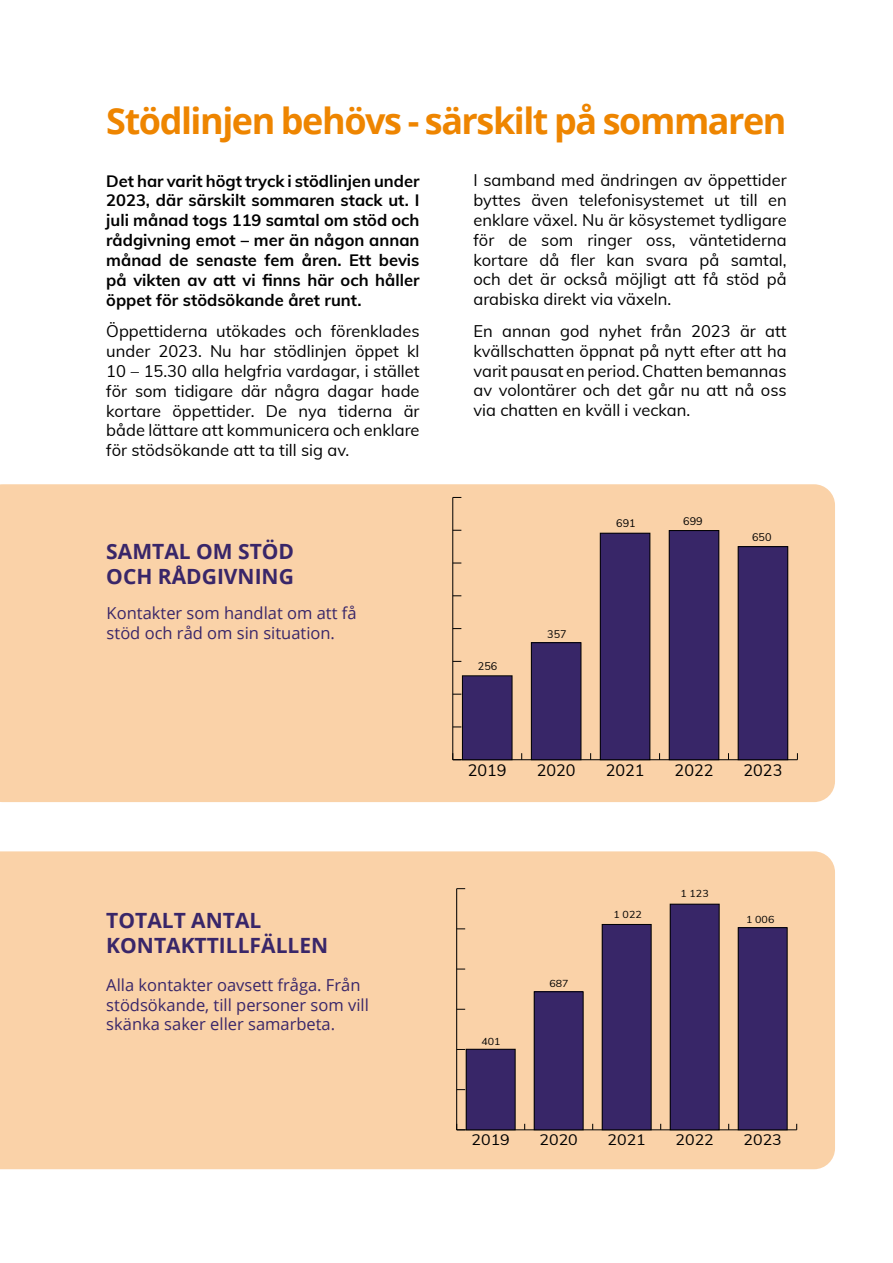
<style>
.page{position:relative;width:893px;height:1263px;background:#fff}
.page>*{position:absolute;margin:0;border:0;box-sizing:border-box;transform-origin:0 0}
.t1{font:700 36px "Open Sans";letter-spacing:-.04em;color:#ee8500}
.t2{font:700 21px/25.2px "Open Sans";color:#392669}
.t3{font:16.5px/19.8px "Muli";color:#000;text-align:justify}
.t4{font:700 16.5px/19.8px "Muli";color:#000;text-align:justify}
.t5{font:16.5px/19.8px "Open Sans";color:#392669}
.t6{font:16.2px "Muli";color:#000}
.t7{font:14.85px "Muli";color:#000;scale:1.07 1}
.t8{font:10.8px "Muli";color:#000}
.t9{font:9.9px "Muli";color:#000;scale:1.07 1}
</style>
<div class="page">
<div style="left:0;top:484px;width:835px;height:318px;background:#fad2a8"></div>
<div style="left:0;top:851px;width:835px;height:318px;background:#fad2a8"></div>
<hr style="left:453px;top:759px;width:344px;height:1px;background:#000">
<hr style="left:452px;top:497px;width:1px;height:263px;background:#000">
<svg style="left:452px;top:753px;width:9px;height:7px"></svg>
<div style="left:462px;top:676px;width:50px;height:84px;background:#382668"></div>
<div style="left:462px;top:676px;width:50px;height:84px;border:1px solid #000"></div>
<div style="left:531px;top:643px;width:50px;height:117px;background:#382668"></div>
<div style="left:531px;top:643px;width:50px;height:117px;border:1px solid #000"></div>
<div style="left:600px;top:533px;width:50px;height:227px;background:#382668"></div>
<div style="left:600px;top:533px;width:50px;height:227px;border:1px solid #000"></div>
<div style="left:669px;top:531px;width:50px;height:229px;background:#382668"></div>
<div style="left:669px;top:530px;width:50px;height:230px;border:1px solid #000"></div>
<div style="left:738px;top:547px;width:50px;height:213px;background:#382668"></div>
<div style="left:738px;top:547px;width:50px;height:213px;border:1px solid #000"></div>
<hr style="left:457px;top:1129px;width:340px;height:1px;background:#000">
<hr style="left:456px;top:889px;width:1px;height:241px;background:#000">
<svg style="left:456px;top:1124px;width:9px;height:6px"></svg>
<div style="left:466px;top:1049px;width:49px;height:81px;background:#382668"></div>
<div style="left:466px;top:1049px;width:49px;height:81px;border:1px solid #000"></div>
<div style="left:534px;top:992px;width:49px;height:138px;background:#382668"></div>
<div style="left:534px;top:992px;width:49px;height:138px;border:1px solid #000"></div>
<div style="left:602px;top:924px;width:49px;height:206px;background:#382668"></div>
<div style="left:602px;top:924px;width:49px;height:206px;border:1px solid #000"></div>
<div style="left:670px;top:904px;width:49px;height:226px;background:#382668"></div>
<div style="left:670px;top:904px;width:49px;height:226px;border:1px solid #000"></div>
<div style="left:738px;top:928px;width:49px;height:202px;background:#382668"></div>
<div style="left:738px;top:928px;width:49px;height:202px;border:1px solid #000"></div>
<h1 class="t1" style="left:106px;top:95px;width:682px">Stödlinjen behövs - särskilt på sommaren</h1>
<p class="t4" style="left:106px;top:170px;width:315px">Det har varit högt tryck i stödlinjen under 2023, där särskilt sommaren stack ut. I juli månad togs 119 samtal om stöd och rådgivning emot – mer än någon annan månad de senaste fem åren. Ett bevis på vikten av att vi finns här och håller öppet för stödsökande året runt.</p>
<p class="t3" style="left:106px;top:321px;width:315px">Öppettiderna utökades och förenklades under 2023. Nu har stödlinjen öppet kl 10 – 15.30 alla helgfria vardagar, i stället för som tidigare där några dagar hade kortare öppettider. De nya tiderna är både lättare att kommunicera och enklare för stödsökande att ta till sig av.</p>
<p class="t2" style="left:106px;top:538px;width:189px">SAMTAL OM STÖD<br>OCH RÅDGIVNING</p>
<p class="t5" style="left:107px;top:603px;width:251px">Kontakter som handlat om att få stöd och råd om sin situation.</p>
<p class="t2" style="left:106px;top:907px;width:223px">TOTALT ANTAL<br>KONTAKTTILLFÄLLEN</p>
<p class="t5" style="left:106px;top:974px;width:264px">Alla kontakter oavsett fråga. Från stödsökande, till personer som vill skänka saker eller samarbeta.</p>
<p class="t3" style="left:473px;top:170px;width:315px">I samband med ändringen av öppettider byttes även telefonisystemet ut till en enklare växel. Nu är kösystemet tydligare för de som ringer oss, väntetiderna kortare då fler kan svara på samtal, och det är också möjligt att få stöd på arabiska direkt via växeln.</p>
<p class="t3" style="left:473px;top:320px;width:315px">En annan god nyhet från 2023 är att kvällschatten öppnat på nytt efter att ha varit pausat en period. Chatten bemannas av volontärer och det går nu att nå oss via chatten en kväll i veckan.</p>
<p class="t8" style="left:478px;top:658px;width:21px">256</p>
<p class="t8" style="left:547px;top:626px;width:21px">357</p>
<p class="t8" style="left:616px;top:515px;width:21px">691</p>
<p class="t8" style="left:683px;top:513px;width:21px">699</p>
<p class="t8" style="left:752px;top:529px;width:21px">650</p>
<p class="t6" style="left:468px;top:758px;width:40px">2019</p>
<p class="t6" style="left:537px;top:758px;width:40px">2020</p>
<p class="t6" style="left:606px;top:758px;width:40px">2021</p>
<p class="t6" style="left:675px;top:758px;width:40px">2022</p>
<p class="t6" style="left:744px;top:758px;width:40px">2023</p>
<p class="t9" style="left:481px;top:1035px;width:19px">401</p>
<p class="t9" style="left:549px;top:976px;width:19px">687</p>
<p class="t9" style="left:613px;top:907px;width:28px">1 022</p>
<p class="t9" style="left:680px;top:886px;width:28px">1 123</p>
<p class="t9" style="left:746px;top:912px;width:28px">1 006</p>
<p class="t7" style="left:472px;top:1128px;width:37px">2019</p>
<p class="t7" style="left:540px;top:1128px;width:37px">2020</p>
<p class="t7" style="left:608px;top:1128px;width:37px">2021</p>
<p class="t7" style="left:676px;top:1128px;width:37px">2022</p>
<p class="t7" style="left:744px;top:1128px;width:37px">2023</p>
</div>
